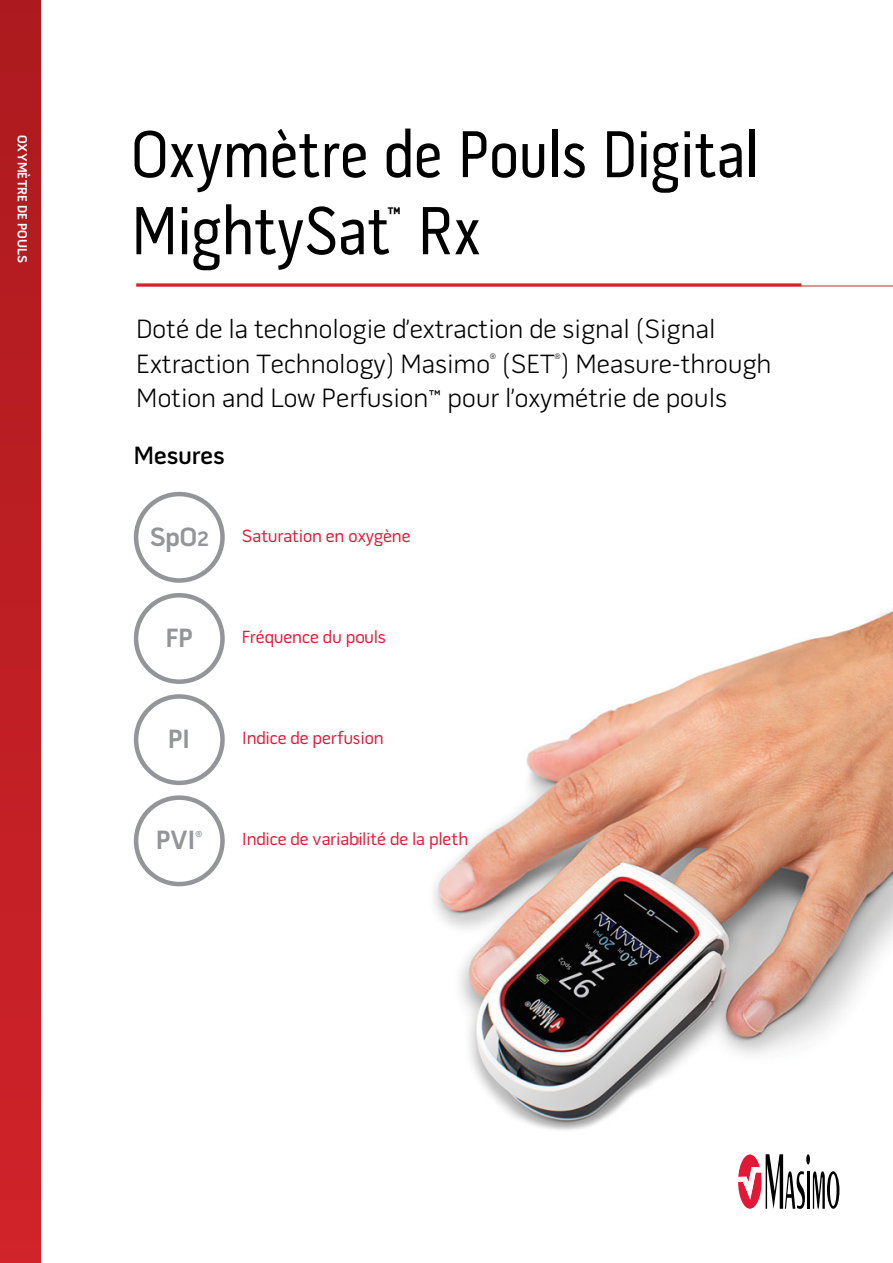
<style>
.page{position:relative;width:893px;height:1263px;background:#fff}
.page>*{position:absolute;margin:0;border:0;box-sizing:border-box;transform-origin:0 0}
.t1{font:69.45px "Pill Gothic Cn 300 mg";letter-spacing:-.005em;color:#000}
.t2{font:67.5px "Pill Gothic Cn 300 mg";letter-spacing:-.015em;color:#000}
.t3{font:300 27px/34.5px "Pill Gothic 600 mg";color:#000}
.t4{font:700 27px "Pill Gothic 600 mg";letter-spacing:-.005em;color:#939598}
.t5{font:600 25.5px "Pill Gothic 600 mg";letter-spacing:-.005em;color:#000}
.t6{font:18px "Pill Gothic 600 mg";letter-spacing:-.01em;color:#e31837}
.t7{font:700 13.5px "Pill Gothic 600 mg";letter-spacing:.015em;color:#fff}
.t8{font:700 8.7px "Pill Gothic 600 mg";color:#939598}
.t9{font:300 7.8px "Pill Gothic 600 mg";color:#000}
.s1{font-size:24px}
.s2{font-size:21.6px}
</style>
<div class="page">
<hr style="left:807px;top:1171px;width:2px;height:38px;background:#000">
<svg style="left:813px;top:1173px;width:26px;height:36px"></svg>
<svg style="left:738px;top:1173px;width:67px;height:36px"></svg>
<div style="left:0;top:0;width:40px;height:1263px;background:linear-gradient(to bottom,#ac1b1f,#cf2329)"></div>
<hr style="left:136px;top:286px;width:757px;height:1px;background:#d2232a">
<hr style="left:136px;top:283px;width:665px;height:3px;background:#d2232a">
<img style="left:433px;top:610px;width:460px;height:563px">
<div style="left:134px;top:492px;width:91px;height:91px;border:4px solid #939598;border-radius:50%"></div>
<div style="left:134px;top:593px;width:91px;height:91px;border:4px solid #939598;border-radius:50%"></div>
<div style="left:134px;top:694px;width:91px;height:91px;border:4px solid #939598;border-radius:50%"></div>
<div style="left:134px;top:795px;width:91px;height:91px;border:4px solid #939598;border-radius:50%"></div>
<p class="t7" style="left:28px;top:135px;width:130px;rotate:90deg">OXYMÈTRE DE POULS</p>
<h2 class="t2" style="left:131px;top:127px;width:631px">Oxymètre de Pouls Digital</h2>
<h1 class="t1" style="left:131px;top:203px;width:351px">MightySat<sup>™</sup> Rx</h1>
<p class="t3" style="left:136px;top:314px;width:581px">Doté de la technologie d’extraction de signal (Signal<br>Extraction Technology) Masimo</p>
<p class="t9" style="left:490px;top:354px;width:8px">®</p>
<p class="t3" style="left:502px;top:349px;width:271px">(SET ) Measure-through</p>
<p class="t9" style="left:555px;top:354px;width:8px">®</p>
<p class="t3" style="left:136px;top:383px;width:592px">Motion and Low Perfusion<span class="s1">™</span> pour l’oxymétrie de pouls</p>
<p class="t5" style="left:134px;top:445px;width:92px">Mesures</p>
<p class="t4" style="left:150px;top:526px;width:60px">SpO<span class="s2">2</span></p>
<p class="t6" style="left:242px;top:529px;width:170px">Saturation en oxygène</p>
<p class="t4" style="left:166px;top:627px;width:29px">FP</p>
<p class="t6" style="left:242px;top:630px;width:145px">Fréquence du pouls</p>
<p class="t4" style="left:168px;top:728px;width:24px">PI</p>
<p class="t6" style="left:242px;top:731px;width:143px">Indice de perfusion</p>
<p class="t4" style="left:156px;top:829px;width:41px">PVI</p>
<p class="t8" style="left:196px;top:830px;width:8px">®</p>
<p class="t6" style="left:242px;top:832px;width:228px">Indice de variabilité de la pleth</p>
</div>
